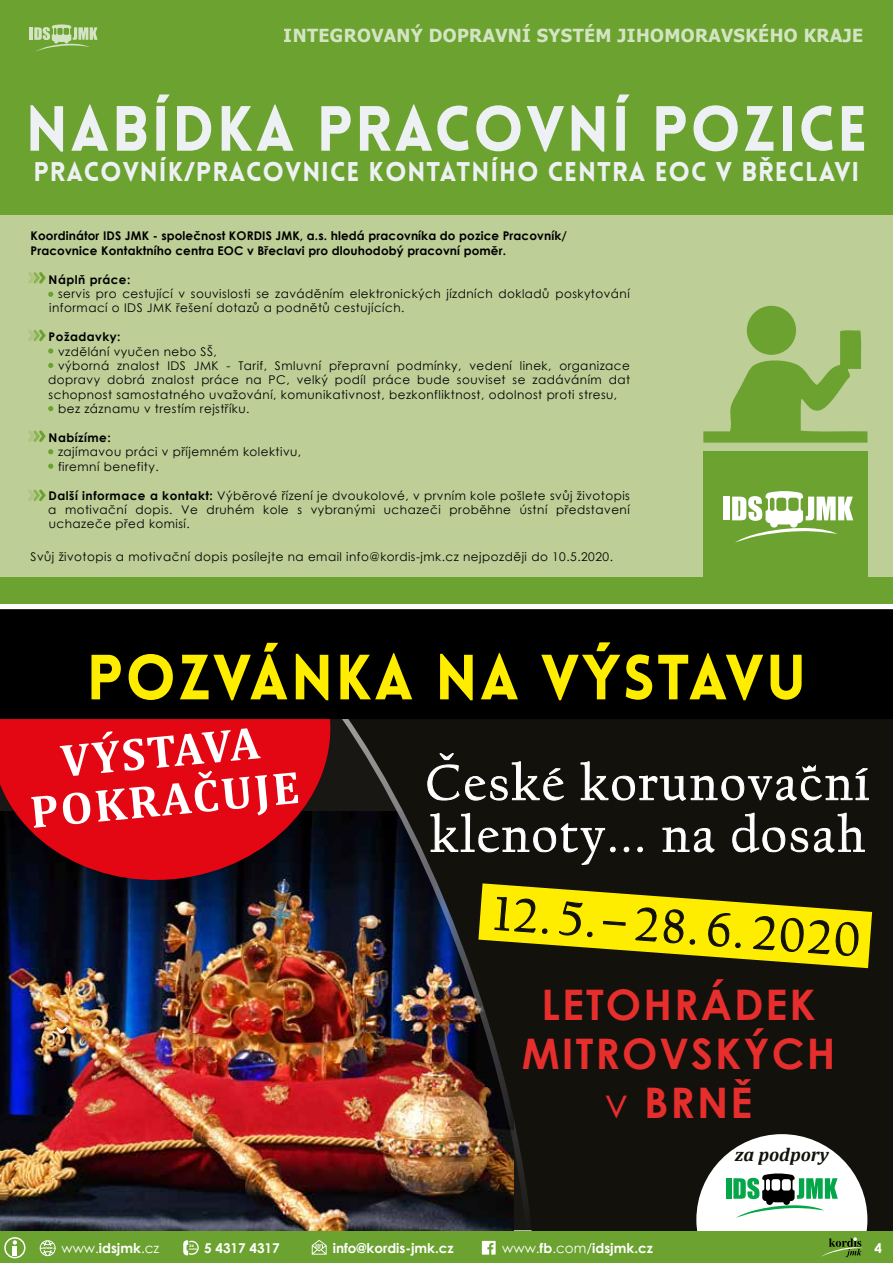
<style>
.page{position:relative;width:893px;height:1263px;background:#fff}
.page>*{position:absolute;margin:0;border:0;box-sizing:border-box;transform-origin:0 0}
.t1{font:900 62.4px "Lovelo";letter-spacing:.04em;color:#eef1f3;scale:.96 1}
.t2{font:900 62.4px "Lovelo";letter-spacing:.04em;color:#ffed00;scale:.96 1}
.t3{font:55.05px "Californian FB";color:#fff}
.t4{font:51.6px/51.8px "Californian FB";letter-spacing:.05em;color:#fff}
.t5{font:49.5px "Californian FB";color:#12110b}
.t6{font:700 46.2px/48.2px "Cambria";color:#fff;text-align:center}
.t7{font:42.45px "Californian FB";color:#fff}
.t8{font:700 42.15px/48.8px "Century Gothic";letter-spacing:.05em;color:#e62e2d;text-align:center}
.t9{font:900 26.55px "Lovelo";letter-spacing:.04em;color:#eef1f3;scale:.96 1}
.t10{font:italic 700 18.75px "Cambria";color:#13110c}
.t11{font:700 18px "Tahoma";letter-spacing:.02em;color:#fff}
.t12{font:700 13.5px "Century Gothic";color:#fff}
.t13{font:13.5px "Century Gothic";color:#fff}
.t14{font:12px/14.4px "Century Gothic";letter-spacing:.04em;color:#000}
.t15{font:700 12px/14.4px "Century Gothic";letter-spacing:.01em;color:#000}
.t16{font:700 12px "Century Gothic";letter-spacing:.04em;color:#000}
.t17{font:700 4.95px "Century Gothic";color:#fff}
.t18{font:900 3.6px "Neo Sans";color:#fff}
.t19{font:900 3.45px "Neo Sans";color:#fff;scale:1.04 1}
.t20{font:900 2.25px "Neo Sans";color:#fff;scale:1.04 1}
.s1{font-weight:700}
.s2{font-weight:400}
</style>
<div class="page">
<div style="left:0;top:214px;width:893px;height:386px;background:#bdce97"></div>
<div style="left:0;top:0;width:893px;height:214px;background:#6ba230"></div>
<svg style="left:30px;top:24px;width:68px;height:27px"></svg>
<svg style="left:28px;top:272px;width:18px;height:12px"></svg>
<svg style="left:48px;top:292px;width:5px;height:5px"></svg>
<svg style="left:28px;top:329px;width:25px;height:25px"></svg>
<svg style="left:48px;top:363px;width:5px;height:5px"></svg>
<svg style="left:48px;top:406px;width:5px;height:5px"></svg>
<svg style="left:28px;top:430px;width:25px;height:24px"></svg>
<svg style="left:48px;top:464px;width:5px;height:5px"></svg>
<svg style="left:28px;top:489px;width:18px;height:12px"></svg>
<img style="left:0;top:719px;width:893px;height:544px">
<svg style="left:703px;top:329px;width:164px;height:114px"></svg>
<div style="left:703px;top:451px;width:164px;height:127px;background:#6ba230"></div>
<div style="left:747px;top:306px;width:49px;height:49px;background:#6ba230;border-radius:50%"></div>
<div style="left:723px;top:497px;width:7px;height:23px;background:#fff"></div>
<svg style="left:732px;top:491px;width:121px;height:51px"></svg>
<div style="left:0;top:577px;width:893px;height:27px;background:#6ba230"></div>
<div style="left:0;top:609px;width:893px;height:110px;background:#000"></div>
<h3 class="t11" style="left:284px;top:23px;width:581px">INTEGROVANÝ DOPRAVNÍ SYSTÉM JIHOMORAVSKÉHO KRAJE</h3>
<h1 class="t1" style="left:26px;top:90px;width:878px">NABÍDKA PRACOVNÍ POZICE</h1>
<h3 class="t9" style="left:34px;top:155px;width:862px">PRACOVNÍK/PRACOVNICE KONTATNÍHO CENTRA EOC V BŘECLAVI</h3>
<p class="t15" style="left:31px;top:228px;width:538px">Koordinátor IDS JMK - společnost KORDIS JMK, a.s. hledá pracovníka do pozice Pracovník/<br>Pracovnice Kontaktního centra EOC v Břeclavi pro dlouhodobý pracovní poměr.</p>
<p class="t16" style="left:49px;top:270px;width:83px">Náplň práce:</p>
<p class="t14" style="left:49px;top:286px;width:582px;text-indent:9px">servis pro cestující v souvislosti se zaváděním elektronických jízdních dokladů poskytování informací o IDS JMK řešení dotazů a podnětů cestujících.</p>
<p class="t16" style="left:49px;top:328px;width:73px">Požadavky:</p>
<p class="t14" style="left:58px;top:344px;width:160px">vzdělání vyučen nebo SŠ,</p>
<p class="t14" style="left:58px;top:358px;width:573px">výborná znalost IDS JMK - Tarif, Smluvní přepravní podmínky, vedení linek, organizace</p>
<p class="t14" style="left:48px;top:373px;width:584px">dopravy dobrá znalost práce na PC, velký podíl práce bude souviset se zadáváním dat</p>
<p class="t14" style="left:49px;top:387px;width:570px">schopnost samostatného uvažování, komunikativnost, bezkonfliktnost, odolnost proti stresu,</p>
<p class="t14" style="left:58px;top:401px;width:193px">bez záznamu v trestím rejstříku.</p>
<p class="t16" style="left:49px;top:429px;width:64px">Nabízíme:</p>
<p class="t14" style="left:58px;top:445px;width:245px">zajímavou práci v příjemném kolektivu, firemní benefity.</p>
<p class="t14" style="left:48px;top:488px;width:583px;text-align:justify"><span class="s1">Další informace a kontakt:</span> Výběrové řízení je dvoukolové, v prvním kole pošlete svůj životopis a motivační dopis. Ve druhém kole s vybranými uchazeči proběhne ústní představení uchazeče před komisí.</p>
<p class="t14" style="left:31px;top:549px;width:584px">Svůj životopis a motivační dopis posílejte na email info@kordis-jmk.cz nejpozději do 10.5.2020.</p>
<h1 class="t2" style="left:87px;top:638px;width:751px">POZVÁNKA NA VÝSTAVU</h1>
<h3 class="t6" style="left:24px;top:738px;width:271px;rotate:-5deg">VÝSTAVA<br>POKRAČUJE</h3>
<h3 class="t7" style="left:57px;top:1016px;width:13px">ˇ</h3>
<h2 class="t3" style="left:439px;top:738px;width:16px">ˇ</h2>
<h3 class="t4" style="left:426px;top:758px;width:445px">Ceské korunovacní klenoty... na dosah</h3>
<h3 class="t5" style="left:496px;top:886px;width:368px;rotate:4deg">12. 5.– 28. 6. 2020</h3>
<h3 class="t8" style="left:522px;top:978px;width:315px">LETOHRÁDEK<br>MITROVSKÝCH <span class="s2">v</span> BRNĚ</h3>
<h3 class="t10" style="left:735px;top:1142px;width:96px">za podpory</h3>
<p class="t20" style="left:189px;top:1248px;width:9px">HODIN</p>
<p class="t12" style="left:204px;top:1238px;width:77px">5 4317 4317</p>
<p class="t17" style="left:317px;top:1244px;width:5px">@</p>
<p class="t12" style="left:333px;top:1238px;width:122px">info@kordis-jmk.cz</p>
<p class="t12" style="left:502px;top:1238px;width:152px"><span class="s2">www.</span>fb<span class="s2">.com/</span>idsjmk.cz</p>
<p class="t12" style="left:874px;top:1238px;width:9px">4</p>
<p class="t18" style="left:43px;top:1246px;width:11px">www</p>
<p class="t13" style="left:62px;top:1238px;width:99px">www.<span class="s1">idsjmk</span>.cz</p>
<p class="t19" style="left:189px;top:1244px;width:6px">24</p>
</div>
